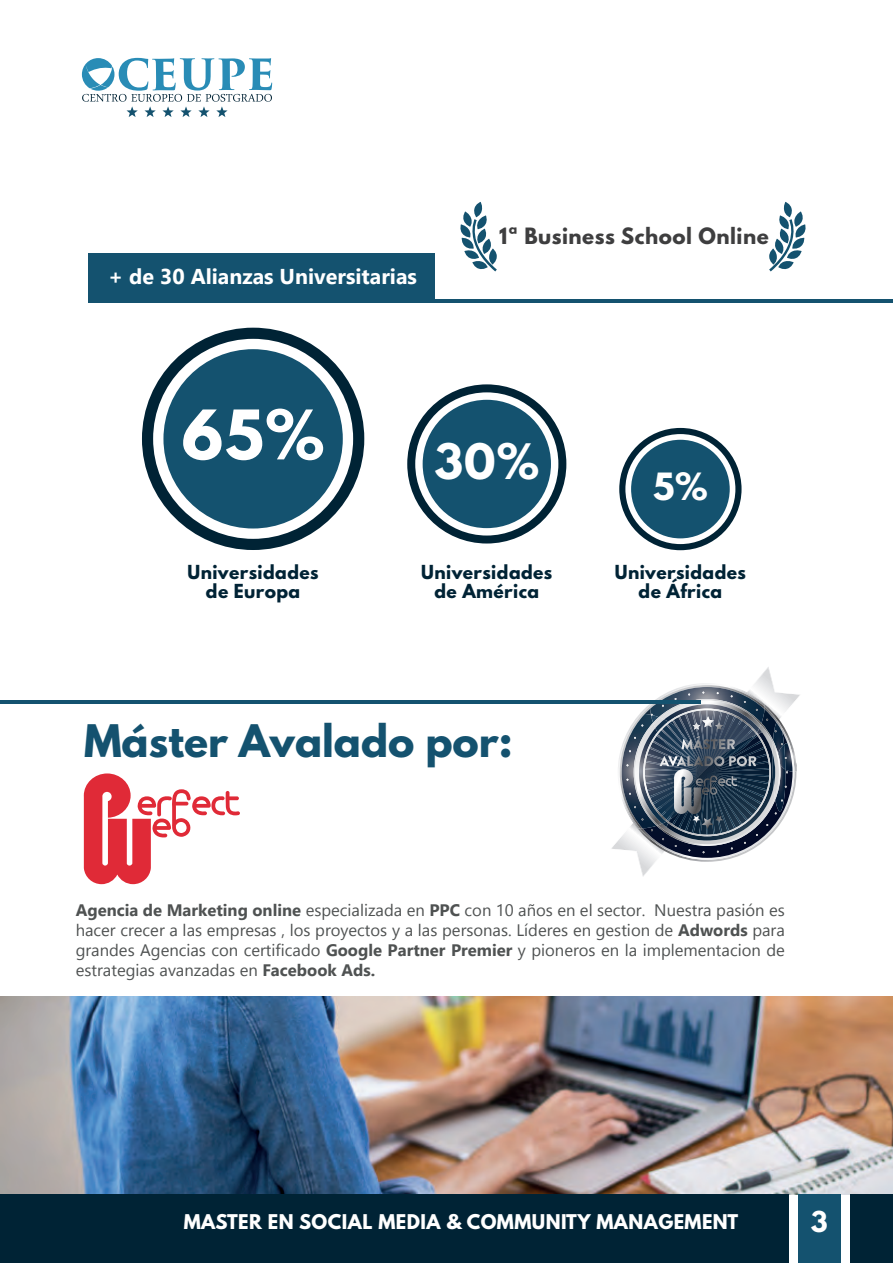
<style>
.page{position:relative;width:893px;height:1263px;background:#fff}
.page>*{position:absolute;margin:0;border:0;box-sizing:border-box;transform-origin:0 0}
.t1{font:700 60.45px "League Spartan";color:#fff}
.t2{font:700 43.35px "League Spartan";color:#fff}
.t3{font:700 39.75px "League Spartan";color:#14526f}
.t4{font:700 33.3px "League Spartan";color:#fff}
.t5{font:700 25.5px "League Spartan";color:#fff}
.t6{font:700 21.45px "Gadugi";color:#fff}
.t7{font:700 19.95px "League Spartan";letter-spacing:.025em;color:#3e3e3f}
.t8{font:700 18px "League Spartan";letter-spacing:.025em;color:#fff}
.t9{font:700 17.1px/19px "League Spartan";letter-spacing:.025em;color:#002335;text-align:center}
.t10{font:16.65px/20px "Gadugi";color:#4f5252;text-align:justify}
.s1{font-weight:700}
</style>
<div class="page">
<img style="left:0;top:996px;width:893px;height:198px">
<svg style="left:84px;top:773px;width:156px;height:111px"></svg>
<svg style="left:226px;top:796px;width:13px;height:4px"></svg>
<svg style="left:611px;top:667px;width:189px;height:209px"></svg>
<div style="left:89px;top:253px;width:346px;height:49px;background:#14526f"></div>
<hr style="left:433px;top:299px;width:460px;height:3px;background:#14526f">
<svg style="left:142px;top:328px;width:222px;height:222px"></svg>
<div style="left:163px;top:349px;width:180px;height:179px;background:#14526f;border-radius:50%"></div>
<svg style="left:407px;top:384px;width:159px;height:159px"></svg>
<div style="left:423px;top:400px;width:128px;height:128px;background:#14526f;border-radius:50%"></div>
<svg style="left:619px;top:428px;width:122px;height:122px"></svg>
<div style="left:631px;top:440px;width:99px;height:98px;background:#14526f;border-radius:50%"></div>
<svg style="left:460px;top:202px;width:37px;height:69px"></svg>
<svg style="left:769px;top:202px;width:37px;height:69px"></svg>
<hr style="left:0;top:701px;width:700px;height:3px;background:#14526f">
<svg style="left:82px;top:58px;width:190px;height:59px"></svg>
<div style="left:850px;top:1195px;width:43px;height:68px;background:#002335"></div>
<div style="left:798px;top:1195px;width:43px;height:68px;background:#14526f"></div>
<div style="left:0;top:1195px;width:788px;height:68px;background:#002335"></div>
<p class="t6" style="left:108px;top:264px;width:310px">+ de 30 Alianzas Universitarias</p>
<p class="t7" style="left:499px;top:220px;width:271px">1ª Business School Online</p>
<h1 class="t1" style="left:182px;top:388px;width:144px">65%</h1>
<h2 class="t2" style="left:434px;top:427px;width:106px">30%</h2>
<h3 class="t4" style="left:653px;top:461px;width:56px">5%</h3>
<p class="t9" style="left:188px;top:562px;width:133px">Universidades de Europa</p>
<p class="t9" style="left:421px;top:562px;width:133px">Universidades de América</p>
<h3 class="t3" style="left:84px;top:709px;width:430px">Máster Avalado por:</h3>
<p class="t9" style="left:615px;top:562px;width:133px">Universidades de África</p>
<p class="t10" style="left:76px;top:900px;width:711px"><span class="s1">Agencia de Marketing online</span> especializada en <span class="s1">PPC</span> con 10 años en el sector. Nuestra pasión es hacer crecer a las empresas , los proyectos y a las personas. Líderes en gestion de <span class="s1">Adwords</span> para grandes Agencias con certificado <span class="s1">Google Partner Premier</span> y pioneros en la implementacion de estrategias avanzadas en <span class="s1">Facebook Ads.</span></p>
<p class="t8" style="left:184px;top:1207px;width:556px">MASTER EN SOCIAL MEDIA &amp; COMMUNITY MANAGEMENT</p>
<h3 class="t5" style="left:811px;top:1201px;width:18px">3</h3>
</div>
